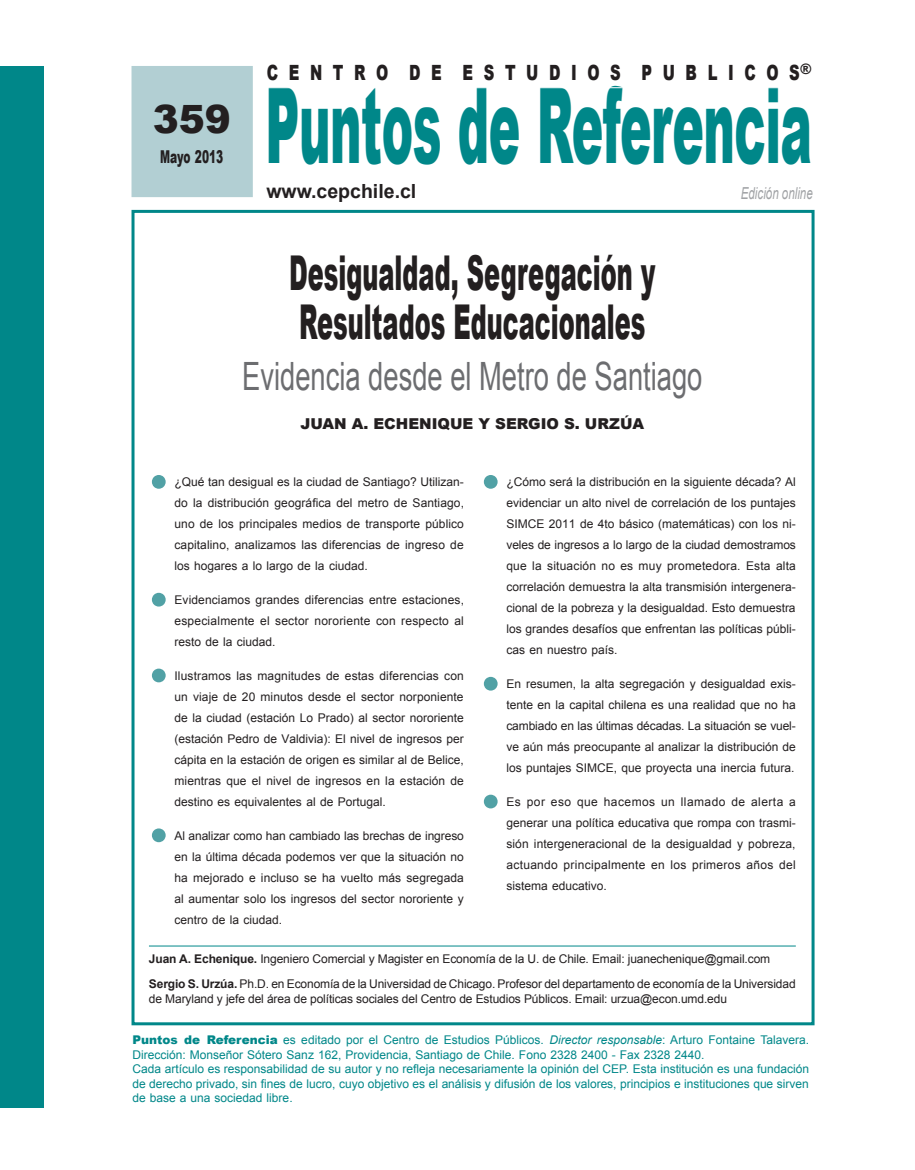
<style>
.page{position:relative;width:915px;height:1170px;background:#fff}
.page>*{position:absolute;margin:0;border:0;box-sizing:border-box;transform-origin:0 0}
.t1{font:900 105px "Arial";letter-spacing:-.01em;color:#008789;scale:.45 1}
.t2{font:900 48px/49.5px "Arial";color:#231f20;scale:.5 1}
.t3{font:39px "Arial";color:#6c6d70;scale:.7 1}
.t4{font:900 39px "Arial";color:#231f20}
.t5{font:900 21px "Arial";color:#231f20;scale:.7 1}
.t6{font:700 19.5px "Arial";color:#231f20}
.t7{font:900 17.7px "Arial";color:#231f20;scale:.6 1}
.t8{font:italic 16.5px "Arial";color:#a1a3a6;scale:.7 1}
.t9{font:900 15px "Arial";color:#231f20}
.t10{font:12px/21px "Arial";color:#231f20;text-align:justify}
.t11{font:12px/14.4px "Arial";color:#008789}
.s1{font-size:55.5px;color:#51a1a5}
.s2{font-weight:700}
.s3{font-weight:900}
.s4{font-style:italic}
</style>
<div class="page">
<div style="left:131px;top:66px;width:122px;height:131px;background:#b2cfd3;border:3px solid #b2cfd3"></div>
<div style="left:131px;top:210px;width:683px;height:815px;background:#fff;border:3px solid #008789"></div>
<div style="left:0;top:66px;width:43px;height:1041px;background:#008789"></div>
<hr style="left:149px;top:945px;width:646px;height:1px;background:#008789">
<h3 class="t4" style="left:153px;top:91px;width:80px">359</h3>
<h3 class="t7" style="left:160px;top:144px;width:107px">Mayo 2013</h3>
<h3 class="t5" style="left:267px;top:57px;width:779px">C E N T R O D E E S T U D I O S P U B L I C O S<sup>®</sup></h3>
<h1 class="t1" style="left:265px;top:49px;width:1215px">Puntos de Referencia</h1>
<h3 class="t6" style="left:266px;top:178px;width:151px">www.cepchile.cl</h3>
<h3 class="t8" style="left:740px;top:182px;width:104px">Edición online</h3>
<h2 class="t2" style="left:289px;top:246px;width:734px">Desigualdad, Segregación y<br>Resultados Educacionales</h2>
<h3 class="t3" style="left:242px;top:350px;width:658px">Evidencia desde el Metro de Santiago</h3>
<p class="t9" style="left:300px;top:412px;width:345px">Juan A. Echenique y Sergio S. Urzúa</p>
<p class="t10" style="left:174px;top:471px;width:291px;text-indent:-26px"><span class="s1">•</span> ¿Qué tan desigual es la ciudad de Santiago? Utilizan&shy;do la distribución geográfica del metro de Santiago, uno de los principales medios de transporte público capitalino, analizamos las diferencias de ingreso de los hogares a lo largo de la ciudad.</p>
<p class="t10" style="left:174px;top:589px;width:291px;text-indent:-26px"><span class="s1">•</span> Evidenciamos grandes diferencias entre estaciones, especialmente el sector nororiente con respecto al resto de la ciudad.</p>
<p class="t10" style="left:174px;top:665px;width:291px;text-indent:-26px"><span class="s1">•</span> Ilustramos las magnitudes de estas diferencias con un viaje de 20 minutos desde el sector norponiente de la ciudad (estación Lo Prado) al sector nororiente (estación Pedro de Valdivia): El nivel de ingresos per cápita en la estación de origen es similar al de Belice, mientras que el nivel de ingresos en la estación de destino es equivalentes al de Portugal.</p>
<p class="t10" style="left:174px;top:825px;width:291px;text-indent:-26px"><span class="s1">•</span> Al analizar como han cambiado las brechas de ingreso en la última década podemos ver que la situación no ha mejorado e incluso se ha vuelto más segregada al aumentar solo los ingresos del sector nororiente y centro de la ciudad.</p>
<p class="t10" style="left:506px;top:471px;width:291px;text-indent:-26px"><span class="s1">•</span> ¿Cómo será la distribución en la siguiente década? Al evidenciar un alto nivel de correlación de los puntajes SIMCE 2011 de 4to básico (matemáticas) con los ni&shy;veles de ingresos a lo largo de la ciudad demostramos que la situación no es muy prometedora. Esta alta correlación demuestra la alta transmisión intergenera&shy;cional de la pobreza y la desigualdad. Esto demuestra los grandes desafíos que enfrentan las políticas públi&shy;cas en nuestro país.</p>
<p class="t10" style="left:506px;top:673px;width:291px;text-indent:-26px"><span class="s1">•</span> En resumen, la alta segregación y desigualdad exis&shy;tente en la capital chilena es una realidad que no ha cambiado en las últimas décadas. La situación se vuel&shy;ve aún más preocupante al analizar la distribución de los puntajes SIMCE, que proyecta una inercia futura.</p>
<p class="t10" style="left:506px;top:791px;width:291px;text-indent:-26px"><span class="s1">•</span> Es por eso que hacemos un llamado de alerta a generar una política educativa que rompa con trasmi&shy;sión intergeneracional de la desigualdad y pobreza, actuando principalmente en los primeros años del sistema educativo.</p>
<p class="t10" style="left:149px;top:945px;width:648px;line-height:25.7px"><span class="s2">Juan A. Echenique.</span> Ingeniero Comercial y Magister en Economía de la U. de Chile. Email: juanechenique@gmail.com<br><span class="s2">Sergio S. Urzúa.</span> Ph.D. en Economía de la Universidad de Chicago. Profesor del departamento de economía de la Universidad</p>
<p class="t10" style="left:149px;top:988px;width:579px">de Maryland y jefe del área de políticas sociales del Centro de Estudios Públicos. Email: urzua@econ.umd.edu</p>
<p class="t11" style="left:132px;top:1033px;width:678px"><span class="s3">Puntos de Referencia</span> es editado por el Centro de Estudios Públicos. <span class="s4">Director responsable</span>: Arturo Fontaine Talavera.<br>Dirección: Monseñor Sótero Sanz 162, Providencia, Santiago de Chile. Fono 2328 2400 - Fax 2328 2440.<br>Cada artículo es responsabilidad de su autor y no refleja necesariamente la opinión del CEP. Esta institución es una fundación de derecho privado, sin fines de lucro, cuyo objetivo es el análisis y difusión de los valores, principios e instituciones que sirven de base a una sociedad libre.</p>
</div>
